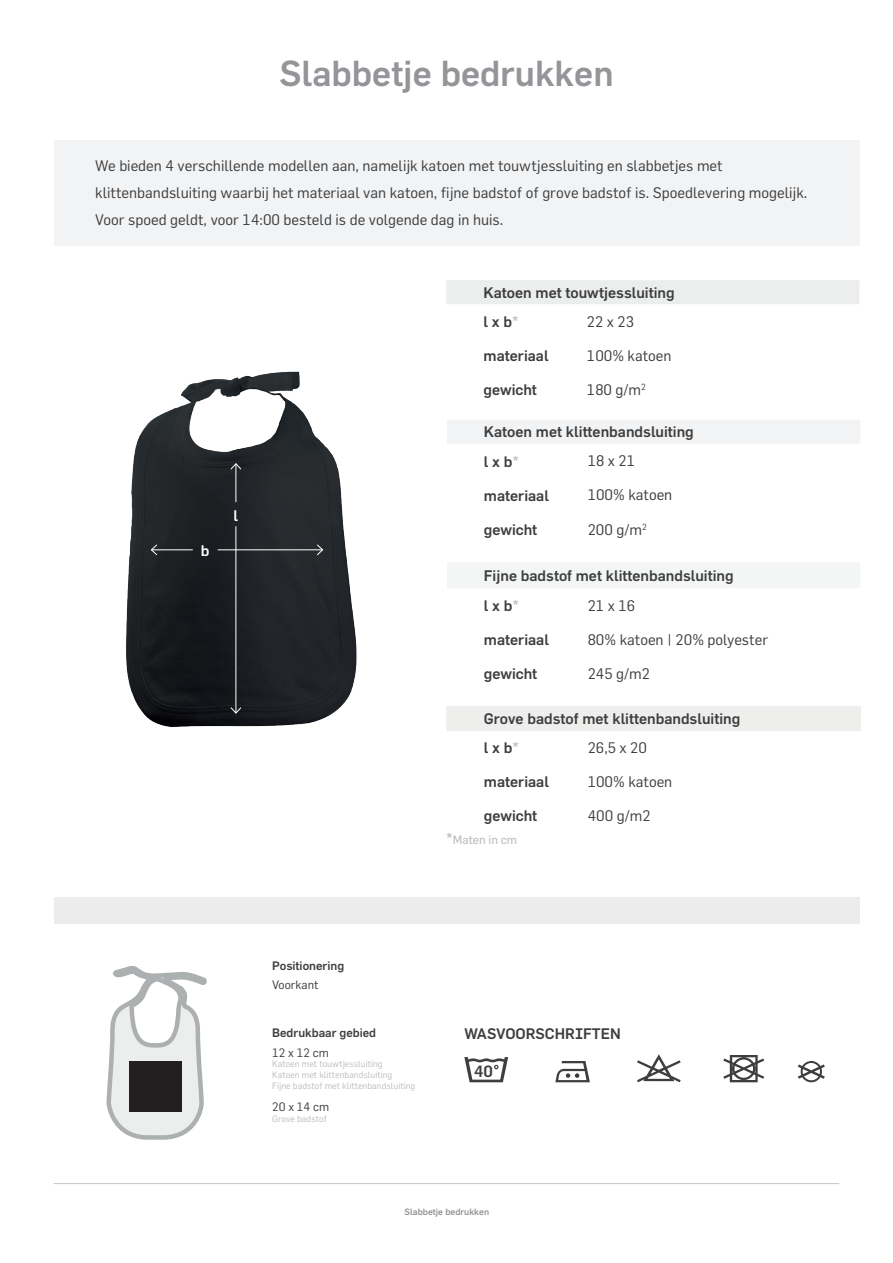
<style>
.page{position:relative;width:893px;height:1263px;background:#fff}
.page>*{position:absolute;margin:0;border:0;box-sizing:border-box;transform-origin:0 0}
.t1{font:500 35.4px "Flama";color:#939598}
.t2{font:500 15.9px "Flama";color:#3e3e3f}
.t3{font:15px/27px "Flama";color:#3e3e3f}
.t4{font:500 15px/29.7px "Flama";color:#3e3e3f}
.t5{font:15px "Flama";color:#413f41}
.t6{font:500 15px "Flama";color:#fff}
.t7{font:500 12px "Flama";color:#3e3e3f}
.t8{font:12px "Flama";color:#3e3e3f}
.t9{font:12px "Flama";color:#bcbdc0}
.t10{font:9px/10.8px "Flama";color:#bdbebe}
.t11{font:500 9px "Flama";color:#939598}
.s1{color:#bcbdc0}
.s2{font-weight:500;font-size:15px}
</style>
<div class="page">
<svg style="left:106px;top:966px;width:101px;height:174px"></svg>
<img style="left:126px;top:371px;width:231px;height:356px">
<div style="left:54px;top:140px;width:805px;height:106px;background:#f2f3f4"></div>
<div style="left:446px;top:280px;width:413px;height:24px;background:#eceeed"></div>
<div style="left:447px;top:420px;width:413px;height:24px;background:#f2f3f4"></div>
<div style="left:447px;top:562px;width:413px;height:26px;background:#f3f6f4"></div>
<div style="left:448px;top:707px;width:411px;height:23px;background:#eeefed"></div>
<hr style="left:446px;top:706px;width:32px;height:1px;background:#eeefed">
<hr style="left:446px;top:707px;width:2px;height:23px;background:#eeefed">
<hr style="left:478px;top:706px;width:104px;height:1px;background:#eeefed">
<hr style="left:582px;top:706px;width:210px;height:1px;background:#eeefed">
<hr style="left:792px;top:706px;width:69px;height:1px;background:#eeefed">
<hr style="left:859px;top:707px;width:2px;height:23px;background:#eeefed">
<hr style="left:446px;top:730px;width:32px;height:1px;background:#eeefed">
<hr style="left:478px;top:730px;width:104px;height:1px;background:#eeefed">
<hr style="left:582px;top:730px;width:210px;height:1px;background:#eeefed">
<hr style="left:792px;top:730px;width:69px;height:1px;background:#eeefed">
<svg style="left:464px;top:1057px;width:44px;height:25px"></svg>
<svg style="left:637px;top:1054px;width:44px;height:28px"></svg>
<svg style="left:798px;top:1061px;width:27px;height:21px"></svg>
<hr style="left:151px;top:549px;width:41px;height:1px;background:#fff">
<svg style="left:150px;top:544px;width:8px;height:12px"></svg>
<hr style="left:218px;top:549px;width:105px;height:1px;background:#fff">
<svg style="left:316px;top:544px;width:8px;height:12px"></svg>
<hr style="left:236px;top:464px;width:1px;height:38px;background:#fff">
<svg style="left:230px;top:463px;width:12px;height:7px"></svg>
<hr style="left:236px;top:527px;width:1px;height:186px;background:#fff">
<svg style="left:230px;top:707px;width:12px;height:7px"></svg>
<hr style="left:54px;top:1183px;width:785px;height:1px;background:#888b8d">
<div style="left:54px;top:897px;width:805px;height:27px;background:#ececec"></div>
<div style="left:129px;top:1061px;width:53px;height:50px;background:#231f20"></div>
<svg style="left:723px;top:1055px;width:41px;height:27px"></svg>
<svg style="left:555px;top:1061px;width:35px;height:21px"></svg>
<h1 class="t1" style="left:279px;top:52px;width:336px">Slabbetje bedrukken</h1>
<p class="t3" style="left:95px;top:152px;width:713px">We bieden 4 verschillende modellen aan, namelijk katoen met touwtjessluiting en slabbetjes met klittenbandsluiting waarbij het materiaal van katoen, fijne badstof of grove badstof is. Spoedlevering mogelijk.<br>Voor spoed geldt, voor 14:00 besteld is de volgende dag in huis.</p>
<p class="t4" style="left:483px;top:277px;width:193px">Katoen met touwtjessluiting l x b<span class="s1">*</span></p>
<p class="t3" style="left:587px;top:307px;width:49px">22 x 23</p>
<p class="t6" style="left:201px;top:541px;width:10px">b</p>
<p class="t6" style="left:234px;top:506px;width:6px">l</p>
<p class="t4" style="left:483px;top:341px;width:67px">materiaal</p>
<p class="t3" style="left:587px;top:342px;width:86px">100% katoen</p>
<p class="t4" style="left:483px;top:375px;width:55px">gewicht</p>
<p class="t3" style="left:587px;top:375px;width:61px">180 g/m<sup>2</sup></p>
<p class="t4" style="left:484px;top:417px;width:211px">Katoen met klittenbandsluiting l x b<span class="s1">*</span></p>
<p class="t3" style="left:588px;top:447px;width:49px">18 x 21</p>
<p class="t4" style="left:484px;top:480px;width:67px">materiaal</p>
<p class="t3" style="left:588px;top:481px;width:86px">100% katoen</p>
<p class="t4" style="left:484px;top:514px;width:55px">gewicht</p>
<p class="t3" style="left:588px;top:516px;width:61px">200 g/m<sup>2</sup></p>
<p class="t4" style="left:484px;top:560px;width:251px;line-height:30.2px">Fijne badstof met klittenbandsluiting l x b<span class="s1">*</span></p>
<p class="t5" style="left:588px;top:596px;width:49px">21 x 16</p>
<p class="t4" style="left:484px;top:624px;width:67px">materiaal</p>
<p class="t5" style="left:588px;top:630px;width:182px">80% katoen | 20% polyester</p>
<p class="t4" style="left:484px;top:658px;width:55px">gewicht</p>
<p class="t5" style="left:588px;top:664px;width:64px">245 g/m2</p>
<p class="t4" style="left:484px;top:704px;width:258px;line-height:28.8px">Grove badstof met klittenbandsluiting l x b<span class="s1">*</span></p>
<p class="t5" style="left:588px;top:738px;width:61px">26,5 x 20</p>
<p class="t4" style="left:484px;top:766px;width:67px">materiaal</p>
<p class="t5" style="left:588px;top:772px;width:86px">100% katoen</p>
<p class="t4" style="left:484px;top:800px;width:55px">gewicht</p>
<p class="t5" style="left:588px;top:806px;width:64px">400 g/m2</p>
<p class="t9" style="left:446px;top:833px;width:72px"><span class="s2">*</span>Maten in cm</p>
<p class="t7" style="left:272px;top:958px;width:74px">Positionering</p>
<p class="t8" style="left:272px;top:977px;width:48px">Voorkant</p>
<p class="t7" style="left:272px;top:1025px;width:105px">Bedrukbaar gebied</p>
<p class="t8" style="left:272px;top:1045px;width:58px">12 x 12 cm</p>
<p class="t10" style="left:272px;top:1059px;width:145px">Katoen met touwtjessluiting<br>Katoen met klittenbandsluiting<br>Fijne badstof met klittenbandsluiting</p>
<p class="t8" style="left:272px;top:1099px;width:59px">20 x 14 cm</p>
<p class="t10" style="left:272px;top:1113px;width:56px">Grove badstof</p>
<p class="t4" style="left:464px;top:1018px;width:158px">WASVOORSCHRIFTEN</p>
<p class="t2" style="left:474px;top:1062px;width:20px">40</p>
<p class="t11" style="left:404px;top:1207px;width:86px">Slabbetje bedrukken</p>
</div>
